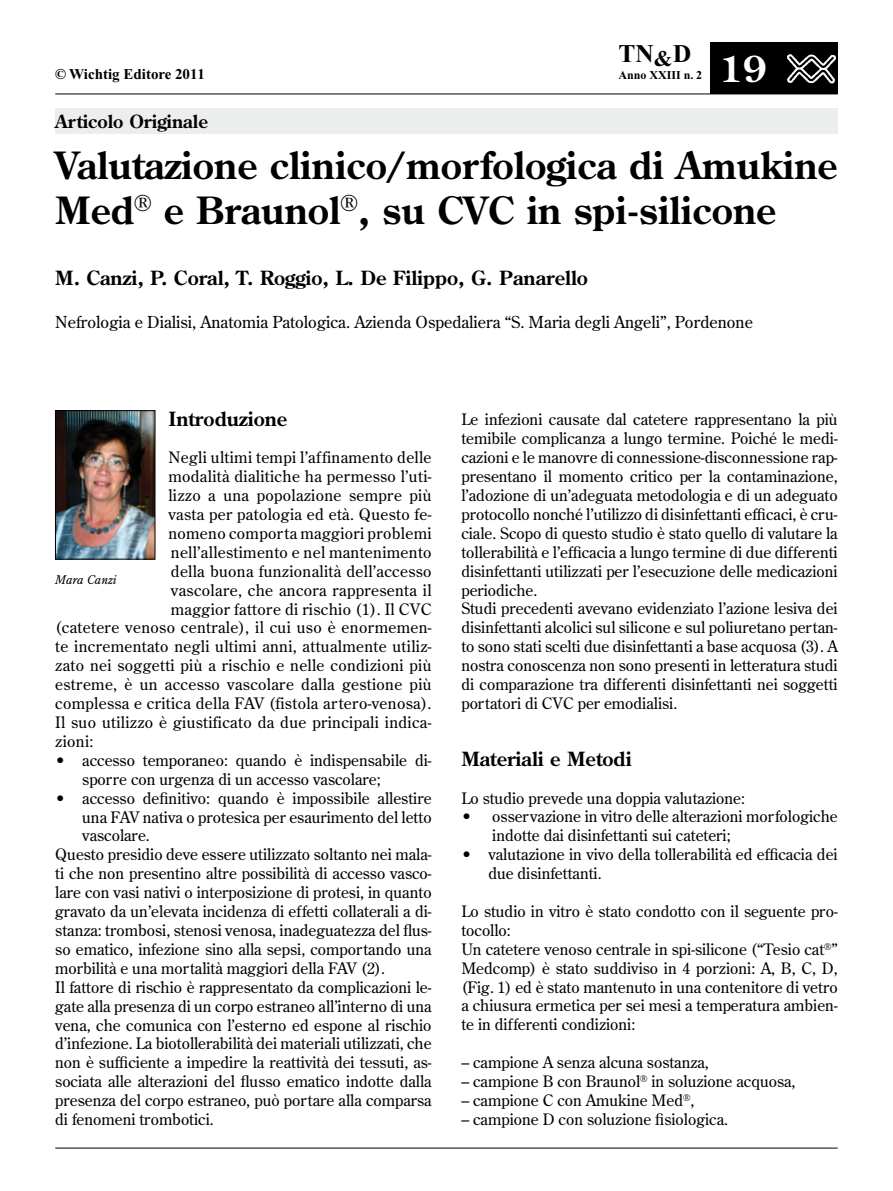
<style>
.page{position:relative;width:893px;height:1191px;background:#fff}
.page>*{position:absolute;margin:0;border:0;box-sizing:border-box;transform-origin:0 0}
.t1{font:700 37.5px/45px "Century Old Style";color:#000}
.t2{font:700 36px "Century Old Style";color:#fff}
.t3{font:700 25.5px "Times New Roman";color:#000}
.t4{font:700 19.5px "Century Old Style";color:#000}
.t5{font:700 18px "Century Old Style";color:#000}
.t6{font:16.5px "Century Old Style";color:#000}
.t7{font:15.75px/18.9px "Century Old Style";color:#000}
.t8{font:15.75px "Century Old Style";letter-spacing:.02em;color:#000}
.t9{font:700 15px "Times New Roman";color:#000}
.t10{font:700 12px "Times New Roman";color:#000}
.t11{font:italic 12px "Century Old Style";color:#000}
</style>
<div class="page">
<hr style="left:55px;top:1147px;width:783px;height:1px;background:#000">
<hr style="left:55px;top:94px;width:783px;height:1px;background:#000">
<div style="left:710px;top:43px;width:128px;height:51px;background:#000"></div>
<img style="left:57px;top:412px;width:96px;height:145px">
<div style="left:55px;top:410px;width:100px;height:149px;border:1px solid #000"></div>
<div style="left:55px;top:108px;width:783px;height:26px;background:#eceded"></div>
<h3 class="t3" style="left:618px;top:39px;width:74px">TN<sub>&amp;</sub>D</h3>
<p class="t9" style="left:55px;top:66px;width:151px">© Wichtig Editore 2011</p>
<p class="t10" style="left:618px;top:68px;width:85px">Anno XXIII n. 2</p>
<p class="t5" style="left:55px;top:110px;width:154px">Articolo Originale</p>
<h2 class="t2" style="left:719px;top:45px;width:49px">19</h2>
<h1 class="t1" style="left:55px;top:142px;width:784px">Valutazione clinico/morfologica di Amukine<br>Med<sup>®</sup> e Braunol<sup>®</sup>, su CVC in spi-silicone</h1>
<p class="t4" style="left:55px;top:265px;width:534px">M. Canzi, P. Coral, T. Roggio, L. De Filippo, G. Panarello</p>
<p class="t6" style="left:55px;top:312px;width:699px">Nefrologia e Dialisi, Anatomia Patologica. Azienda Ospedaliera “S. Maria degli Angeli”, Pordenone</p>
<p class="t4" style="left:168px;top:405px;width:120px">Introduzione</p>
<p class="t8" style="left:168px;top:447px;width:265px">Negli ultimi tempi l’affinamento delle</p>
<p class="t8" style="left:168px;top:466px;width:265px">modalità dialitiche ha permesso l’uti-</p>
<p class="t8" style="left:168px;top:485px;width:265px">lizzo a una popolazione sempre più</p>
<p class="t8" style="left:168px;top:504px;width:265px">vasta per patologia ed età. Questo fe-</p>
<p class="t8" style="left:168px;top:523px;width:265px">nomeno comporta maggiori problemi</p>
<p class="t8" style="left:171px;top:542px;width:262px">nell’allestimento e nel mantenimento</p>
<p class="t8" style="left:171px;top:561px;width:262px">della buona funzionalità dell’accesso</p>
<p class="t8" style="left:171px;top:580px;width:262px">vascolare, che ancora rappresenta il</p>
<p class="t8" style="left:171px;top:599px;width:262px">maggior fattore di rischio (1). Il CVC</p>
<p class="t8" style="left:55px;top:617px;width:378px">(catetere venoso centrale), il cui uso è enormemen-</p>
<p class="t8" style="left:55px;top:636px;width:378px">te incrementato negli ultimi anni, attualmente utiliz-</p>
<p class="t8" style="left:55px;top:655px;width:378px">zato nei soggetti più a rischio e nelle condizioni più</p>
<p class="t8" style="left:55px;top:674px;width:378px">estreme, è un accesso vascolare dalla gestione più</p>
<p class="t8" style="left:55px;top:693px;width:378px">complessa e critica della FAV (fistola artero-venosa).</p>
<p class="t8" style="left:55px;top:712px;width:378px">Il suo utilizzo è giustificato da due principali indica-</p>
<p class="t7" style="left:55px;top:731px;width:40px">zioni:</p>
<p class="t7" style="left:82px;top:750px;width:351px;text-indent:-27px">• accesso temporaneo: quando è indispensabile di&shy;sporre con urgenza di un accesso vascolare;</p>
<p class="t7" style="left:55px;top:788px;width:378px">• accesso definitivo: quando è impossibile allestire</p>
<p class="t7" style="left:82px;top:807px;width:351px">una FAV nativa o protesica per esaurimento del letto</p>
<p class="t7" style="left:82px;top:826px;width:69px">vascolare.</p>
<p class="t7" style="left:55px;top:844px;width:378px">Questo presidio deve essere utilizzato soltanto nei mala-</p>
<p class="t7" style="left:55px;top:863px;width:378px">ti che non presentino altre possibilità di accesso vasco-</p>
<p class="t7" style="left:55px;top:882px;width:378px">lare con vasi nativi o interposizione di protesi, in quanto</p>
<p class="t7" style="left:55px;top:901px;width:378px">gravato da un’elevata incidenza di effetti collaterali a di-</p>
<p class="t7" style="left:55px;top:920px;width:378px">stanza: trombosi, stenosi venosa, inadeguatezza del flus-</p>
<p class="t7" style="left:55px;top:939px;width:378px">so ematico, infezione sino alla sepsi, comportando una</p>
<p class="t7" style="left:55px;top:958px;width:331px">morbilità e una mortalità maggiori della FAV (2).</p>
<p class="t7" style="left:55px;top:977px;width:378px">Il fattore di rischio è rappresentato da complicazioni le-</p>
<p class="t7" style="left:55px;top:996px;width:378px">gate alla presenza di un corpo estraneo all’interno di una</p>
<p class="t7" style="left:55px;top:1015px;width:378px">vena, che comunica con l’esterno ed espone al rischio</p>
<p class="t7" style="left:55px;top:1033px;width:378px">d’infezione. La biotollerabilità dei materiali utilizzati, che</p>
<p class="t7" style="left:55px;top:1052px;width:378px">non è sufficiente a impedire la reattività dei tessuti, as-</p>
<p class="t7" style="left:55px;top:1071px;width:378px">sociata alle alterazioni del flusso ematico indotte dalla</p>
<p class="t7" style="left:55px;top:1090px;width:378px">presenza del corpo estraneo, può portare alla comparsa</p>
<p class="t7" style="left:55px;top:1109px;width:160px">di fenomeni trombotici.</p>
<p class="t11" style="left:55px;top:572px;width:63px">Mara Canzi</p>
<p class="t7" style="left:461px;top:410px;width:378px">Le infezioni causate dal catetere rappresentano la più temibile complicanza a lungo termine. Poiché le medi&shy;cazioni e le manovre di connessione-disconnessione rap&shy;presentano il momento critico per la contaminazione, l’adozione di un’adeguata metodologia e di un adeguato protocollo nonché l’utilizzo di disinfettanti efficaci, è cru&shy;ciale. Scopo di questo studio è stato quello di valutare la tollerabilità e l’efficacia a lungo termine di due differenti disinfettanti utilizzati per l’esecuzione delle medicazioni periodiche.<br>Studi precedenti avevano evidenziato l’azione lesiva dei disinfettanti alcolici sul silicone e sul poliuretano pertan&shy;to sono stati scelti due disinfettanti a base acquosa (3). A nostra conoscenza non sono presenti in letteratura studi di comparazione tra differenti disinfettanti nei soggetti portatori di CVC per emodialisi.</p>
<p class="t4" style="left:461px;top:745px;width:172px">Materiali e Metodi</p>
<p class="t7" style="left:461px;top:788px;width:285px">Lo studio prevede una doppia valutazione:</p>
<p class="t7" style="left:492px;top:806px;width:347px;text-indent:-31px">• osservazione in vitro delle alterazioni morfologiche indotte dai disinfettanti sui cateteri;</p>
<p class="t7" style="left:488px;top:844px;width:351px;text-indent:-27px">• valutazione in vivo della tollerabilità ed efficacia dei due disinfettanti.</p>
<p class="t7" style="left:461px;top:901px;width:378px">Lo studio in vitro è stato condotto con il seguente pro&shy;tocollo:<br>Un catetere venoso centrale in spi-silicone (“Tesio cat<sup>®</sup>” Medcomp) è stato suddiviso in 4 porzioni: A, B, C, D, (Fig. 1) ed è stato mantenuto in una contenitore di vetro a chiusura ermetica per sei mesi a temperatura ambien&shy;te in differenti condizioni:</p>
<p class="t7" style="left:461px;top:1052px;width:249px">– campione A senza alcuna sostanza,</p>
<p class="t7" style="left:461px;top:1071px;width:336px">– campione B con Braunol<sup>®</sup> in soluzione acquosa,</p>
<p class="t7" style="left:461px;top:1090px;width:234px">– campione C con Amukine Med<sup>®</sup>,</p>
<p class="t7" style="left:461px;top:1109px;width:268px">– campione D con soluzione fisiologica.</p>
</div>
